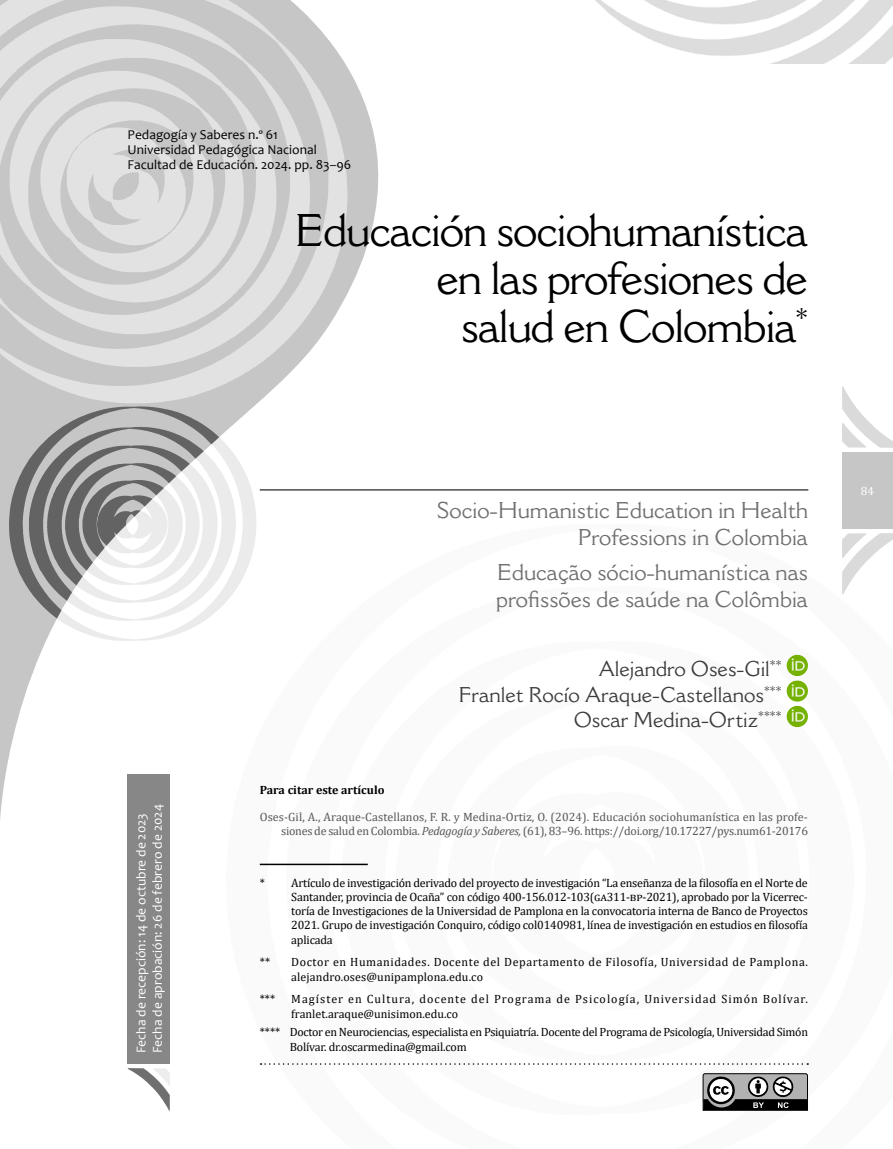
<style>
.page{position:relative;width:893px;height:1149px;background:#fff}
.page>*{position:absolute;margin:0;border:0;box-sizing:border-box;transform-origin:0 0}
.TIT_1_GDE{font:45px/48px "Cantoria MT Std";letter-spacing:-.025em;color:#000;text-align:right}
.Tit_INGLES{font:22.5px/27px "Cantoria MT Std";color:#706f6f;text-align:right}
.AUTORES{font:21px "Cantoria MT Std";color:#3c3c3b}
.DATOS_EDICION{font:13.5px "Candara";color:#000}
.FECHAS{font:13.5px/16.5px "Candara";color:#fff}
.NOTA_PIE_1era_linea{font:12px/14.2px "Cambria";letter-spacing:.045em;color:#000;text-align:justify}
.PIE_DE_PAG{font:12px/14.2px "Cambria";letter-spacing:.005em;color:#575756;text-align:right}
.PARA_CITAR{font:12px/14.2px "Cambria";letter-spacing:-.025em;color:#000}
.NOTA_PIE_1era_linea-2{font:12px/14.2px "Cambria";letter-spacing:.085em;color:#000}
.TIT_RESUMEN{font:700 12px "Cambria";color:#000}
.t1{font:12px "Cambria";color:#fff}
.s1{font-style:italic}
</style>
<div class="page">
<svg style="left:0;top:67px;width:465px;height:754px"></svg>
<svg style="left:0;top:0;width:347px;height:403px;background:#d5d5d5"></svg>
<svg style="left:9px;top:406px;width:247px;height:234px"></svg>
<img style="left:595px;top:0;width:298px;height:64px">
<hr style="left:260px;top:489px;width:548px;height:1px;background:#000">
<div style="left:842px;top:452px;width:51px;height:76px;background:#c6c6c6"></div>
<svg style="left:842px;top:386px;width:51px;height:62px"></svg>
<svg style="left:842px;top:533px;width:51px;height:61px"></svg>
<div style="left:128px;top:774px;width:42px;height:289px;background:#878787"></div>
<svg style="left:128px;top:1068px;width:42px;height:42px"></svg>
<svg style="left:702px;top:1073px;width:106px;height:37px;background:#767575"></svg>
<svg style="left:261px;top:1063px;width:547px;height:1px"></svg>
<hr style="left:260px;top:863px;width:108px;height:1px;background:#000">
<img style="left:787px;top:654px;width:21px;height:22px;border-radius:11px">
<img style="left:787px;top:680px;width:21px;height:21px;border-radius:11px">
<img style="left:787px;top:705px;width:21px;height:22px;border-radius:11px">
<p class="DATOS_EDICION" style="left:128px;top:126px;width:152px">Pedagogía y Saberes n.º 61</p>
<p class="DATOS_EDICION" style="left:128px;top:141px;width:191px">Universidad Pedagógica Nacional</p>
<p class="DATOS_EDICION" style="left:128px;top:156px;width:225px">Facultad de Educación. 2024. pp. 83–96</p>
<p class="TIT_1_GDE" style="left:295px;top:206px;width:514px">Educación sociohumanística en las profesiones de<br>salud en Colombia<sup>*</sup></p>
<p class="FECHAS" style="left:133px;top:1052px;width:250px;rotate:-90deg">Fecha de recepción: 14 de octubre de 2023<br>Fecha de aprobación: 26 de febrero de 2024</p>
<p class="Tit_INGLES" style="left:436px;top:496px;width:373px">Socio-Humanistic Education in Health<br>Professions in Colombia</p>
<p class="Tit_INGLES" style="left:496px;top:558px;width:313px;text-align:left">Educação sócio-humanística nas profissões de saúde na Colômbia</p>
<p class="AUTORES" style="left:598px;top:655px;width:185px">Alejandro Oses-Gil<sup>**</sup></p>
<p class="AUTORES" style="left:459px;top:681px;width:324px">Franlet Rocío Araque-Castellanos<sup>***</sup></p>
<p class="AUTORES" style="left:574px;top:706px;width:209px">Oscar Medina-Ortiz<sup>****</sup></p>
<p class="TIT_RESUMEN" style="left:260px;top:781px;width:126px">Para citar este artículo</p>
<p class="PIE_DE_PAG" style="left:260px;top:809px;width:550px">Oses-Gil, A., Araque-Castellanos, F. R. y Medina-Ortiz, O. (2024). Educación sociohumanística en las profe&shy;siones de salud en Colombia. <span class="s1">Pedagogía y Saberes,</span> (61), 83–96. https://doi.org/10.17227/pys.num61-20176</p>
<p class="NOTA_PIE_1era_linea" style="left:291px;top:875px;width:518px;text-indent:-32px">* Artículo de investigación derivado del proyecto de investigación “La enseñanza de la filosofía en el Norte de Santander, provincia de Ocaña” con código 400-156.012-103(ga311-bp-2021), aprobado por la Vicerrec&shy;toría de Investigaciones de la Universidad de Pamplona en la convocatoria interna de Banco de Proyectos 2021. Grupo de investigación Conquiro, código col0140981, línea de investigación en estudios en filosofía aplicada</p>
<p class="NOTA_PIE_1era_linea" style="left:260px;top:954px;width:12px">**</p>
<p class="NOTA_PIE_1era_linea" style="left:291px;top:954px;width:518px">Doctor en Humanidades. Docente del Departamento de Filosofía, Universidad de Pamplona. alejandro.oses@unipamplona.edu.co</p>
<p class="NOTA_PIE_1era_linea" style="left:260px;top:991px;width:17px">***</p>
<p class="NOTA_PIE_1era_linea-2" style="left:291px;top:991px;width:518px">Magíster en Cultura, docente del Programa de Psicología, Universidad Simón Bolívar. franlet.araque@unisimon.edu.co</p>
<p class="PARA_CITAR" style="left:290px;top:1024px;width:520px;text-indent:-30px">**** Doctor en Neurociencias, especialista en Psiquiatría. Docente del Programa de Psicología, Universidad Simón<br>Bolívar. dr.oscarmedina@gmail.com</p>
<p class="t1" style="left:861px;top:484px;width:15px">84</p>
</div>
